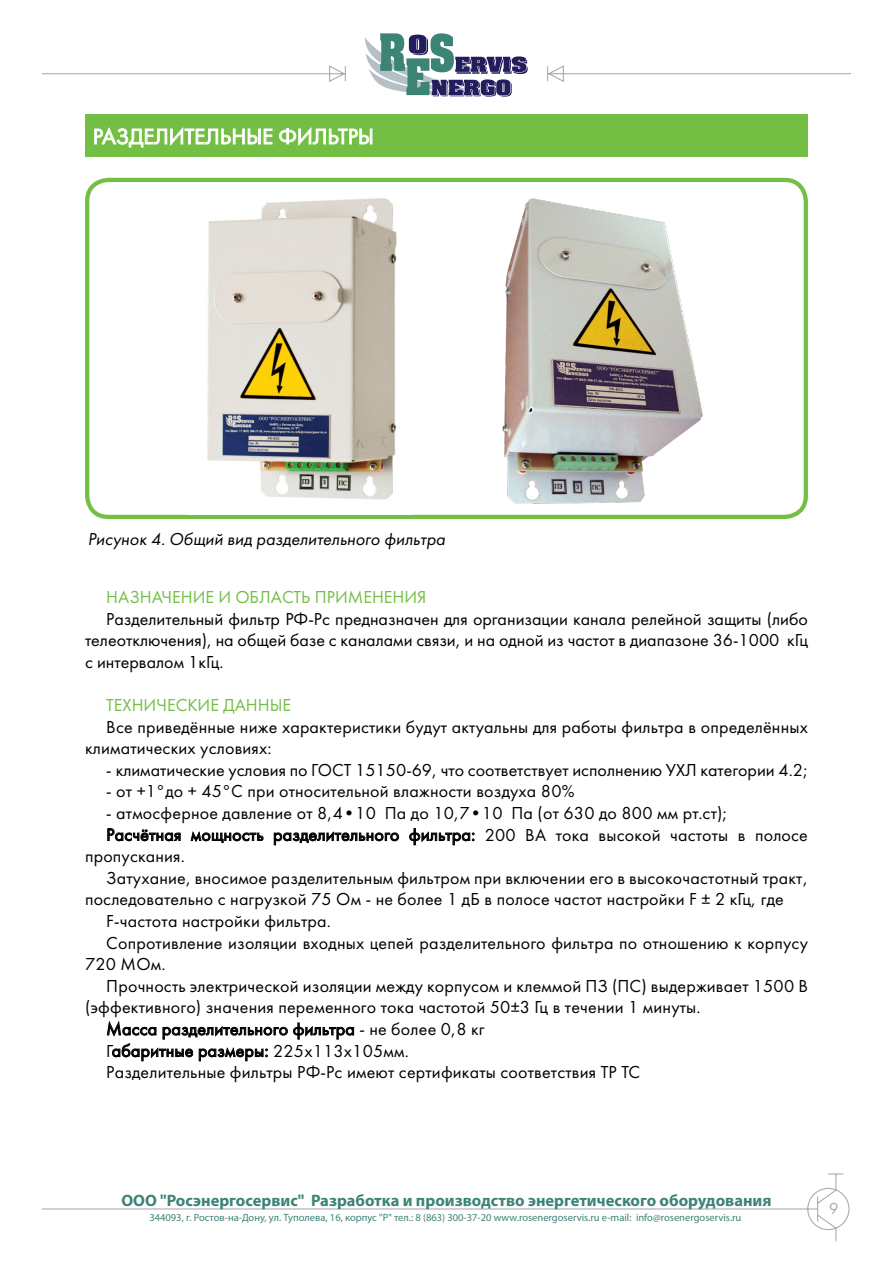
<style>
.page{position:relative;width:893px;height:1263px;background:#fff}
.page>*{position:absolute;margin:0;border:0;box-sizing:border-box;transform-origin:0 0}
.t1{font:22.5px "Futura Book C";color:#fff}
.t2{font:18px/21.6px "Futura Book C";letter-spacing:.01em;color:#000;text-align:justify}
.t3{font:18px "Futura Book C";color:#72bf44}
.t4{font:italic 18px "Futura Book C";color:#000}
.t5{font:700 16.5px "Myriad Pro";color:#3c8476}
.t6{font:16.5px "Futura Book C";color:#a7a9ac}
.t7{font:10.5px "Myriad Pro";color:#3c8476}
</style>
<div class="page">
<svg style="left:43px;top:1173px;width:807px;height:68px"></svg>
<svg style="left:365px;top:33px;width:163px;height:64px"></svg>
<svg style="left:43px;top:65px;width:303px;height:17px"></svg>
<svg style="left:547px;top:65px;width:303px;height:17px"></svg>
<div style="left:85px;top:114px;width:723px;height:43px;background:#72bf44"></div>
<svg style="left:94px;top:127px;width:179px;height:21px"></svg>
<svg style="left:279px;top:127px;width:94px;height:19px"></svg>
<svg style="left:107px;top:828px;width:74px;height:14px"></svg>
<svg style="left:190px;top:831px;width:74px;height:12px"></svg>
<svg style="left:273px;top:831px;width:126px;height:14px"></svg>
<svg style="left:409px;top:828px;width:66px;height:17px"></svg>
<svg style="left:106px;top:1020px;width:248px;height:41px"></svg>
<div style="left:85px;top:178px;width:723px;height:341px;border:4px solid #72bf44;border-radius:21px"></div>
<img style="left:207px;top:198px;width:190px;height:302px">
<img style="left:502px;top:198px;width:201px;height:305px">
<p class="t1" style="left:93px;top:124px;width:283px">РАЗДЕЛИТЕЛЬНЫЕ ФИЛЬТРЫ</p>
<p class="t4" style="left:88px;top:529px;width:359px">Рисунок 4. Общий вид разделительного фильтра</p>
<p class="t3" style="left:106px;top:587px;width:322px">НАЗНАЧЕНИЕ И ОБЛАСТЬ ПРИМЕНЕНИЯ</p>
<p class="t2" style="left:85px;top:608px;width:724px;text-indent:21px">Разделительный фильтр РФ-Рс предназначен для организации канала релейной защиты (либо телеотключения), на общей базе с каналами связи, и на одной из частот в диапазоне 36-1000 кГц с интервалом 1кГц.</p>
<p class="t3" style="left:106px;top:695px;width:186px">ТЕХНИЧЕСКИЕ ДАННЫЕ</p>
<p class="t2" style="left:85px;top:716px;width:724px;text-indent:21px">Все приведённые ниже характеристики будут актуальны для работы фильтра в определённых климатических условиях:</p>
<p class="t2" style="left:106px;top:759px;width:703px">- климатические условия по ГОСТ 15150-69, что соответствует исполнению УХЛ категории 4.2;</p>
<p class="t2" style="left:106px;top:781px;width:470px">- от +1°до + 45°С при относительной влажности воздуха 80%</p>
<p class="t2" style="left:106px;top:802px;width:623px">- атмосферное давление от 8,4•10 Па до 10,7•10 Па (от 630 до 800 мм рт.ст);</p>
<p class="t2" style="left:106px;top:824px;width:703px">Расчётная мощность разделительного фильтра: 200 ВА тока высокой частоты в полосе</p>
<p class="t2" style="left:85px;top:846px;width:101px">пропускания.</p>
<p class="t2" style="left:106px;top:867px;width:703px">Затухание, вносимое разделительным фильтром при включении его в высокочастотный тракт,</p>
<p class="t2" style="left:85px;top:889px;width:700px">последовательно с нагрузкой 75 Ом - не более 1 дБ в полосе частот настройки F ± 2 кГц, где</p>
<p class="t2" style="left:106px;top:910px;width:226px">F-частота настройки фильтра.</p>
<p class="t2" style="left:106px;top:932px;width:703px">Сопротивление изоляции входных цепей разделительного фильтра по отношению к корпусу</p>
<p class="t2" style="left:85px;top:954px;width:82px">720 МОм.</p>
<p class="t2" style="left:106px;top:975px;width:703px">Прочность электрической изоляции между корпусом и клеммой ПЗ (ПС) выдерживает 1500 В</p>
<p class="t2" style="left:85px;top:997px;width:617px">(эффективного) значения переменного тока частотой 50±3 Гц в течении 1 минуты.</p>
<p class="t2" style="left:106px;top:1018px;width:380px">Масса разделительного фильтра - не более 0,8 кг</p>
<p class="t2" style="left:106px;top:1040px;width:304px">Габаритные размеры: 225х113х105мм.</p>
<p class="t2" style="left:106px;top:1062px;width:535px">Разделительные фильтры РФ-Рс имеют сертификаты соответствия ТР ТС</p>
<p class="t5" style="left:121px;top:1191px;width:652px">ООО "Росэнергосервис" Разработка и производство энергетического оборудования</p>
<p class="t7" style="left:149px;top:1211px;width:593px">344093, г. Ростов-на-Дону, ул. Туполева, 16, корпус "Р" тел.: 8 (863) 300-37-20 www.rosenergoservis.ru e-mail: info@rosenergoservis.ru</p>
<p class="t6" style="left:829px;top:1199px;width:11px">9</p>
</div>
